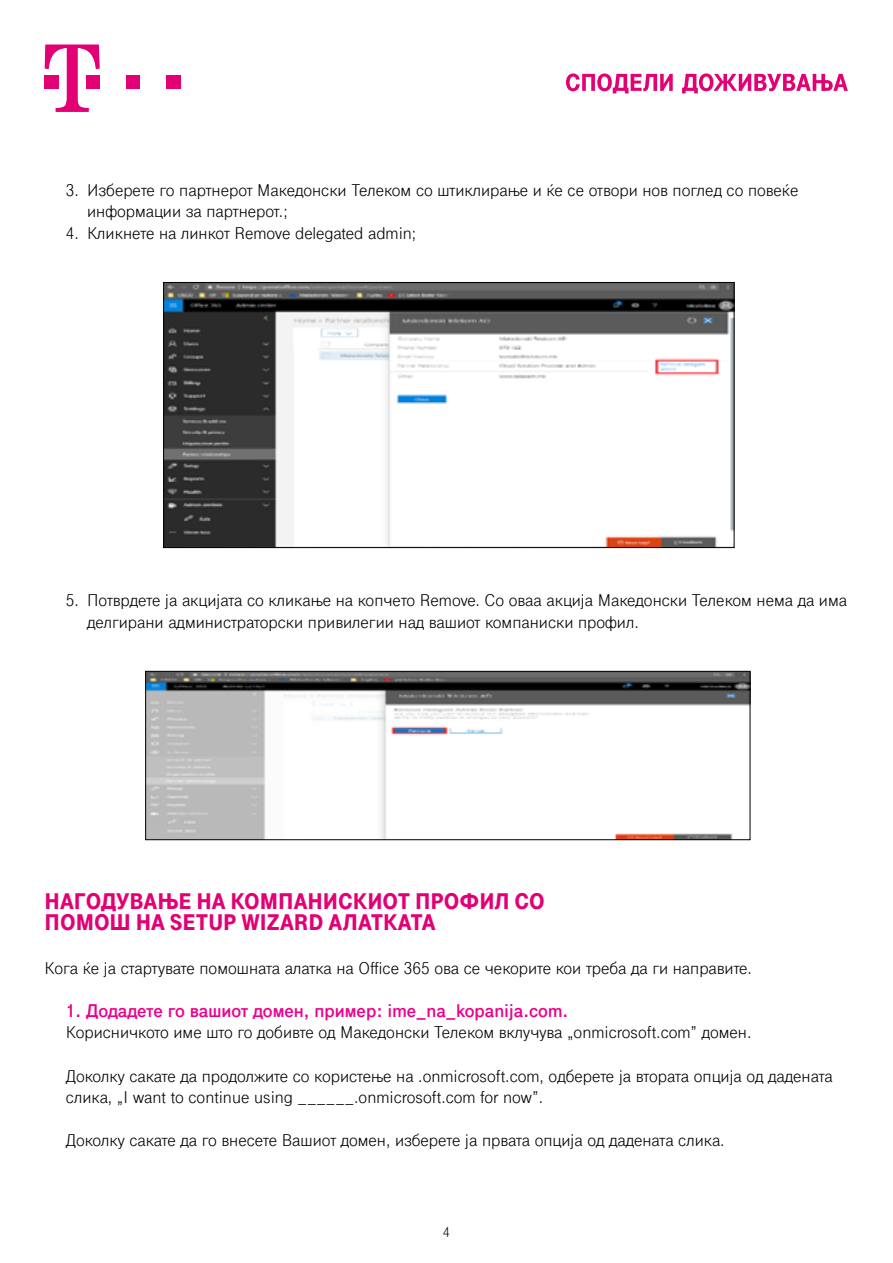
<style>
.page{position:relative;width:893px;height:1263px;background:#fff}
.page>*{position:absolute;margin:0;border:0;box-sizing:border-box;transform-origin:0 0}
.t1{font:900 24px/21.6px "Tele Grotesk Next";color:#e20074}
.t2{font:700 19.5px "Tele Grotesk Next";color:#ec008c}
.t3{font:18px/21.6px "Tele Grotesk Next";color:#000}
.t4{font:15px "Tele Grotesk Next";color:#000}
</style>
<div class="page">
<div style="left:126px;top:76px;width:13px;height:13px;background:#e20074"></div>
<div style="left:166px;top:76px;width:13px;height:13px;background:#e20074"></div>
<div style="left:127px;top:76px;width:13px;height:13px;background:#e20074"></div>
<div style="left:167px;top:76px;width:14px;height:13px;background:#e20074"></div>
<svg style="left:45px;top:45px;width:55px;height:67px"></svg>
<svg style="left:566px;top:73px;width:107px;height:20px"></svg>
<svg style="left:682px;top:73px;width:166px;height:20px"></svg>
<img style="left:165px;top:284px;width:567px;height:262px">
<div style="left:163px;top:282px;width:571px;height:266px;border:1px solid #000"></div>
<img style="left:147px;top:673px;width:601px;height:165px">
<div style="left:145px;top:671px;width:605px;height:169px;border:1px solid #000"></div>
<p class="t3" style="left:87px;top:179px;width:713px;text-indent:-21px">3. Изберете го партнерот Македонски Телеком со штиклирање и ќе се отвори нов поглед со повеќе информации за партнерот.;</p>
<p class="t3" style="left:66px;top:223px;width:352px">4. Кликнете на линкот Remove delegated admin;</p>
<p class="t3" style="left:87px;top:590px;width:761px;text-indent:-21px">5. Потврдете ја акцијата со кликање на копчето Remove. Со оваа акција Македонски Телеком нема да има делгирани администраторски привилегии над вашиот компаниски профил.</p>
<h1 class="t1" style="left:45px;top:890px;width:501px">НАГОДУВАЊЕ НА КОМПАНИСКИОТ ПРОФИЛ СО<br>ПОМОШ НА SETUP WIZARD АЛАТКАТА</h1>
<p class="t3" style="left:45px;top:957px;width:709px">Кога ќе ја стартувате помошната алатка на Office 365 ова се чекорите кои треба да ги направите.</p>
<p class="t2" style="left:66px;top:999px;width:504px">1. Додадете го вашиот домен, пример: ime_na_kopanija.com.</p>
<p class="t3" style="left:66px;top:1022px;width:687px">Корисничкото име што го добивте од Македонски Телеком вклучува „onmicrosoft.com” домен.</p>
<p class="t3" style="left:66px;top:1065px;width:768px">Доколку сакате да продолжите со користење на .onmicrosoft.com, одберете ја втората опција од дадената слика, „I want to continue using ______.onmicrosoft.com for now”.</p>
<p class="t3" style="left:66px;top:1130px;width:660px">Доколку сакате да го внесете Вашиот домен, изберете ја првата опција од дадената слика.</p>
<p class="t4" style="left:443px;top:1224px;width:9px">4</p>
</div>
